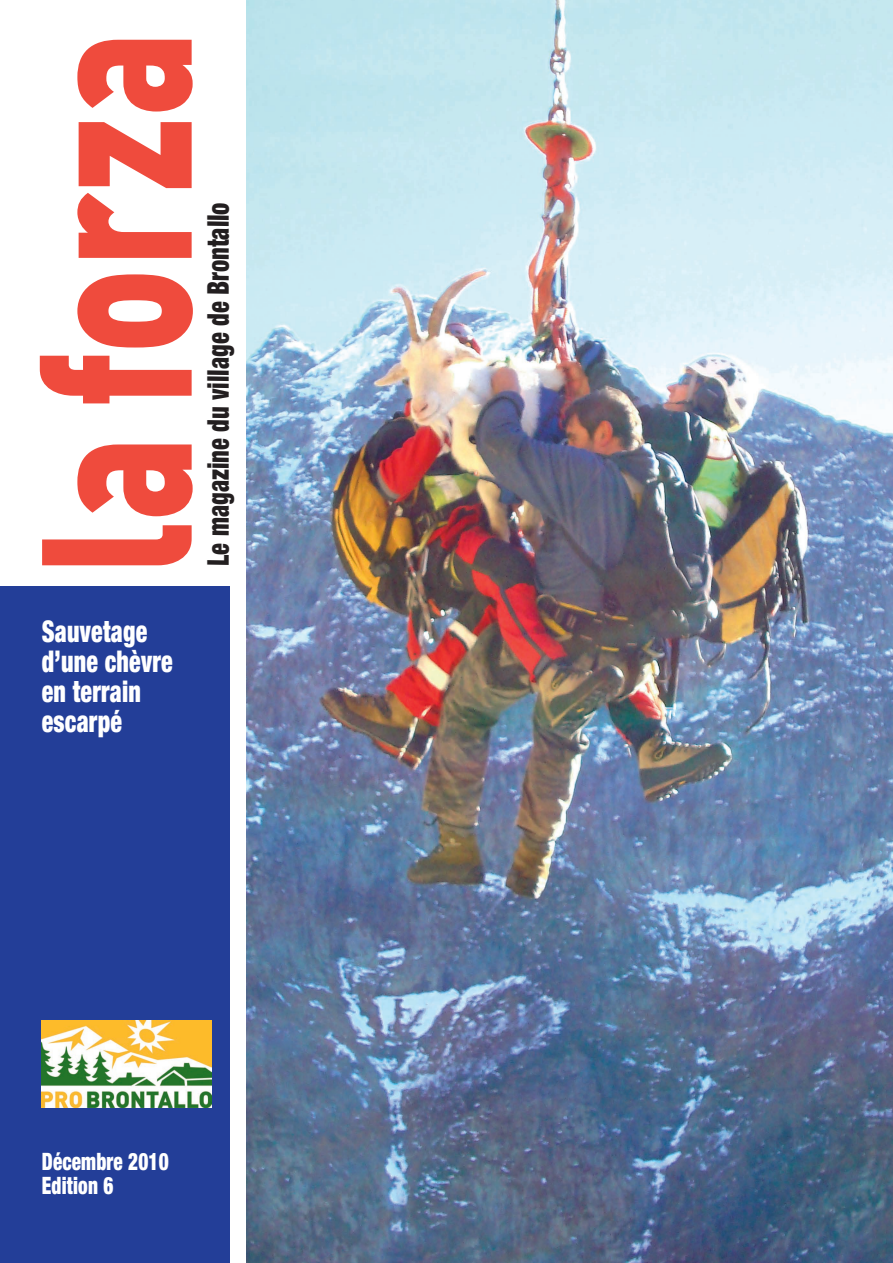
<style>
.page{position:relative;width:893px;height:1263px;background:#fff}
.page>*{position:absolute;margin:0;border:0;box-sizing:border-box;transform-origin:0 0}
.t1{font:900 210px "DIN";color:#ef4b3d;scale:.75 1}
.t2{font:900 condensed 30px/30px "Helvetica Neue";letter-spacing:.01em;color:#fff;scale:.8 1}
.t3{font:900 condensed 30px "Helvetica Neue";color:#231f20;scale:.8 1}
.t4{font:900 condensed 24px/24px "Helvetica Neue";letter-spacing:.01em;color:#fff;scale:.8 1}
</style>
<div class="page">
<div style="left:0;top:587px;width:229px;height:676px;background:#233e98"></div>
<img style="left:42px;top:1020px;width:170px;height:87px">
<img style="left:247px;top:0;width:646px;height:1263px">
<h1 class="t1" style="left:-25px;top:574px;width:725px;rotate:-90deg">la forza</h1>
<p class="t3" style="left:200px;top:566px;width:457px;rotate:-90deg">Le magazine du village de Brontallo</p>
<p class="t2" style="left:42px;top:616px;width:165px">Sauvetage d’une chèvre en terrain escarpé</p>
<p class="t4" style="left:42px;top:1149px;width:160px">Décembre 2010<br>Edition 6</p>
</div>
